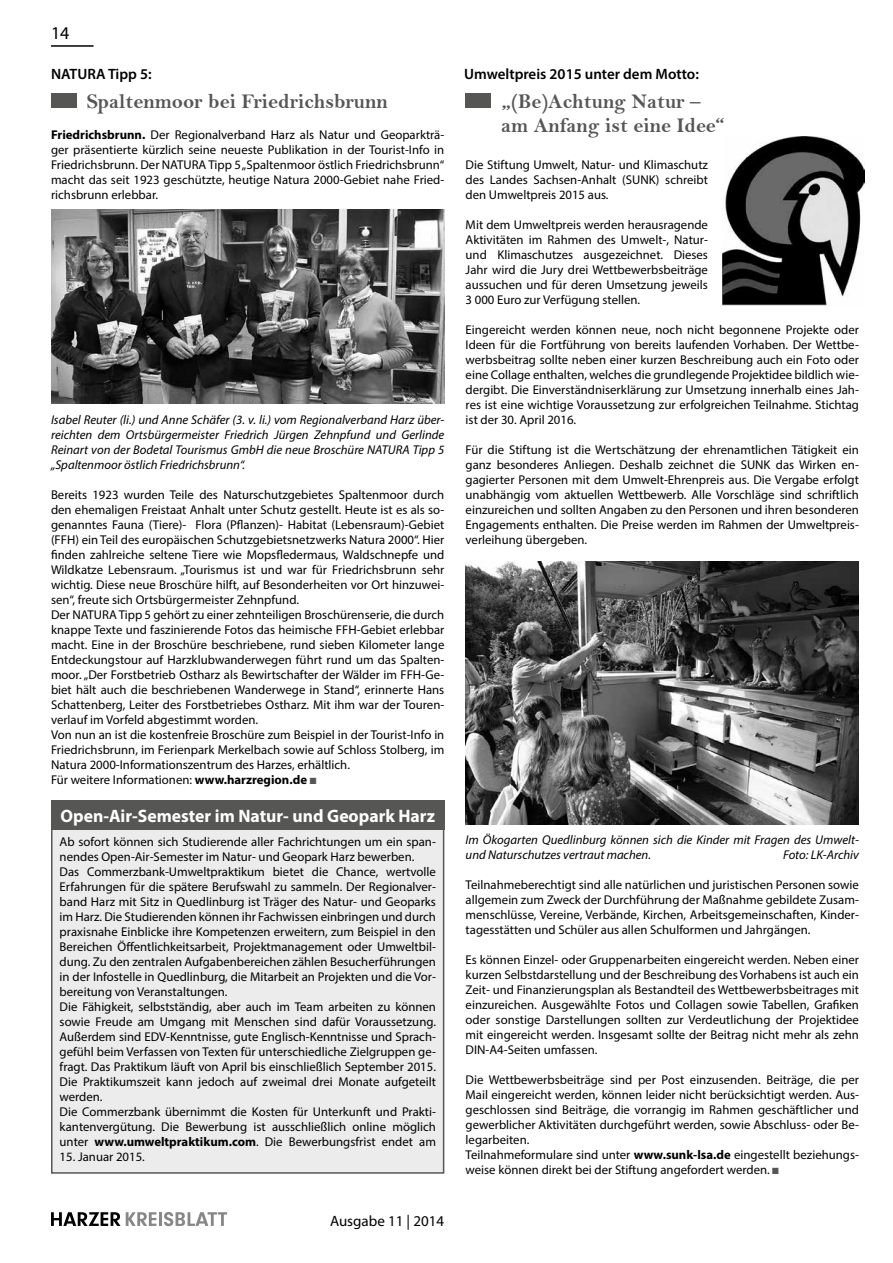
<style>
.page{position:relative;width:893px;height:1263px;background:#fff}
.page>*{position:absolute;margin:0;border:0;box-sizing:border-box;transform-origin:0 0}
.t1{font:21px/24px "Bell MT Bold";color:#565655}
.t2{font:700 18px "Myriad Pro";color:#fff}
.t3{font:18px "Myriad Pro";color:#000}
.t4{font:600 15px "Myriad Pro";color:#000}
.t5{font:15px "Myriad Pro";color:#000}
.t6{font:12.75px/15px "Myriad Pro";color:#000;text-align:justify}
.t7{font:italic 12.75px/15px "Myriad Pro";color:#000;text-align:justify}
.s1{font-weight:700}
.s2{color:#565655}
</style>
<div class="page">
<svg style="left:51px;top:1212px;width:105px;height:14px"></svg>
<hr style="left:159px;top:1212px;width:3px;height:14px;background:#868786">
<svg style="left:164px;top:1212px;width:63px;height:14px"></svg>
<hr style="left:51px;top:45px;width:43px;height:2px;background:#000">
<div style="left:51px;top:94px;width:26px;height:14px;background:#565655"></div>
<div style="left:466px;top:94px;width:25px;height:14px;background:#565655"></div>
<img style="left:51px;top:209px;width:393px;height:195px">
<img style="left:466px;top:561px;width:393px;height:264px">
<div style="left:51px;top:800px;width:393px;height:374px;background:#ececec;border:2px solid #565655"></div>
<div style="left:51px;top:800px;width:393px;height:30px;background:#565655"></div>
<img style="left:723px;top:137px;width:141px;height:169px">
<h2 class="t3" style="left:51px;top:22px;width:20px">14</h2>
<p class="t4" style="left:51px;top:64px;width:102px">NATURA Tipp 5:</p>
<p class="t4" style="left:464px;top:64px;width:236px">Umweltpreis 2015 unter dem Motto:</p>
<h1 class="t1" style="left:87px;top:89px;width:302px">Spaltenmoor bei Friedrichsbrunn</h1>
<h1 class="t1" style="left:501px;top:89px;width:225px">„(Be)Achtung Natur – am Anfang ist eine Idee“</h1>
<p class="t6" style="left:51px;top:127px;width:395px"><span class="s1">Friedrichsbrunn.</span> Der Regionalverband Harz als Natur und Geoparkträ&shy;ger präsentierte kürzlich seine neueste Publikation in der Tourist-Info in Friedrichsbrunn. Der NATURA Tipp 5 „Spaltenmoor östlich Friedrichsbrunn“ macht das seit 1923 geschützte, heutige Natura 2000-Gebiet nahe Fried&shy;richsbrunn erlebbar.</p>
<p class="t6" style="left:466px;top:157px;width:244px">Die Stiftung Umwelt, Natur- und Klimaschutz des Landes Sachsen-Anhalt (SUNK) schreibt den Umweltpreis 2015 aus.</p>
<p class="t6" style="left:466px;top:217px;width:244px">Mit dem Umweltpreis werden herausragende Aktivitäten im Rahmen des Umwelt-, Natur&shy;und Klimaschutzes ausgezeichnet. Dieses Jahr wird die Jury drei Wettbewerbsbeiträge aussuchen und für deren Umsetzung jeweils 3 000 Euro zur Verfügung stellen.</p>
<p class="t6" style="left:466px;top:322px;width:395px">Eingereicht werden können neue, noch nicht begonnene Projekte oder Ideen für die Fortführung von bereits laufenden Vorhaben. Der Wettbe&shy;werbsbeitrag sollte neben einer kurzen Beschreibung auch ein Foto oder eine Collage enthalten, welches die grundlegende Projektidee bildlich wie&shy;dergibt. Die Einverständniserklärung zur Umsetzung innerhalb eines Jah&shy;res ist eine wichtige Voraussetzung zur erfolgreichen Teilnahme. Stichtag ist der 30. April 2016.</p>
<p class="t6" style="left:466px;top:442px;width:395px">Für die Stiftung ist die Wertschätzung der ehrenamtlichen Tätigkeit ein ganz besonderes Anliegen. Deshalb zeichnet die SUNK das Wirken en&shy;gagierter Personen mit dem Umwelt-Ehrenpreis aus. Die Vergabe erfolgt unabhängig vom aktuellen Wettbewerb. Alle Vorschläge sind schriftlich einzureichen und sollten Angaben zu den Personen und ihren besonderen Engagements enthalten. Die Preise werden im Rahmen der Umweltpreis&shy;verleihung übergeben.</p>
<p class="t7" style="left:51px;top:412px;width:395px">Isabel Reuter (li.) und Anne Schäfer (3. v. li.) vom Regionalverband Harz über&shy;reichten dem Ortsbürgermeister Friedrich Jürgen Zehnpfund und Gerlinde Reinart von der Bodetal Tourismus GmbH die neue Broschüre NATURA Tipp 5 „Spaltenmoor östlich Friedrichsbrunn“.</p>
<p class="t6" style="left:51px;top:487px;width:395px;text-align:left">Bereits 1923 wurden Teile des Naturschutzgebietes Spaltenmoor durch den ehemaligen Freistaat Anhalt unter Schutz gestellt. Heute ist es als so&shy;genanntes Fauna (Tiere)- Flora (Pflanzen)- Habitat (Lebensraum)-Gebiet (FFH) ein Teil des europäischen Schutzgebietsnetzwerks Natura 2000“. Hier finden zahlreiche seltene Tiere wie Mopsfledermaus, Waldschnepfe und Wildkatze Lebensraum. „Tourismus ist und war für Friedrichsbrunn sehr wichtig. Diese neue Broschüre hilft, auf Besonderheiten vor Ort hinzuwei&shy;sen“, freute sich Ortsbürgermeister Zehnpfund.<br>Der NATURA Tipp 5 gehört zu einer zehnteiligen Broschürenserie, die durch knappe Texte und faszinierende Fotos das heimische FFH-Gebiet erlebbar macht. Eine in der Broschüre beschriebene, rund sieben Kilometer lange Entdeckungstour auf Harzklubwanderwegen führt rund um das Spalten&shy;moor. „Der Forstbetrieb Ostharz als Bewirtschafter der Wälder im FFH-Ge&shy;biet hält auch die beschriebenen Wanderwege in Stand“, erinnerte Hans Schattenberg, Leiter des Forstbetriebes Ostharz. Mit ihm war der Touren&shy;verlauf im Vorfeld abgestimmt worden.<br>Von nun an ist die kostenfreie Broschüre zum Beispiel in der Tourist-Info in Friedrichsbrunn, im Ferienpark Merkelbach sowie auf Schloss Stolberg, im Natura 2000-Informationszentrum des Harzes, erhältlich.<br>Für weitere Informationen: <span class="s1">www.harzregion.de</span> <span class="s2">■</span></p>
<h2 class="t2" style="left:61px;top:804px;width:376px">Open-Air-Semester im Natur- und Geopark Harz</h2>
<p class="t6" style="left:60px;top:834px;width:378px;text-align:left">Ab sofort können sich Studierende aller Fachrichtungen um ein span&shy;nendes Open-Air-Semester im Natur- und Geopark Harz bewerben.<br>Das Commerzbank-Umweltpraktikum bietet die Chance, wertvolle Erfahrungen für die spätere Berufswahl zu sammeln. Der Regionalver&shy;band Harz mit Sitz in Quedlinburg ist Träger des Natur- und Geoparks im Harz. Die Studierenden können ihr Fachwissen einbringen und durch praxisnahe Einblicke ihre Kompetenzen erweitern, zum Beispiel in den Bereichen Öffentlichkeitsarbeit, Projektmanagement oder Umweltbil&shy;dung. Zu den zentralen Aufgabenbereichen zählen Besucherführungen in der Infostelle in Quedlinburg, die Mitarbeit an Projekten und die Vor&shy;bereitung von Veranstaltungen.<br>Die Fähigkeit, selbstständig, aber auch im Team arbeiten zu können sowie Freude am Umgang mit Menschen sind dafür Voraussetzung.<br>Außerdem sind EDV-Kenntnisse, gute Englisch-Kenntnisse und Sprach&shy;gefühl beim Verfassen von Texten für unterschiedliche Zielgruppen ge&shy;fragt. Das Praktikum läuft von April bis einschließlich September 2015.<br>Die Praktikumszeit kann jedoch auf zweimal drei Monate aufgeteilt werden.<br>Die Commerzbank übernimmt die Kosten für Unterkunft und Prakti&shy;kantenvergütung. Die Bewerbung ist ausschließlich online möglich unter <span class="s1">www.umweltpraktikum.com</span>. Die Bewerbungsfrist endet am</p>
<p class="t6" style="left:60px;top:1149px;width:87px">15. Januar 2015.</p>
<p class="t5" style="left:330px;top:1211px;width:116px">Ausgabe 11 | 2014</p>
<p class="t7" style="left:466px;top:832px;width:395px">Im Ökogarten Quedlinburg können sich die Kinder mit Fragen des Umwelt&shy;und Naturschutzes vertraut machen.</p>
<p class="t7" style="left:783px;top:847px;width:77px">Foto: LK-Archiv</p>
<p class="t6" style="left:466px;top:877px;width:395px">Teilnahmeberechtigt sind alle natürlichen und juristischen Personen sowie allgemein zum Zweck der Durchführung der Maßnahme gebildete Zusam&shy;menschlüsse, Vereine, Verbände, Kirchen, Arbeitsgemeinschaften, Kinder&shy;tagesstätten und Schüler aus allen Schulformen und Jahrgängen.</p>
<p class="t6" style="left:466px;top:952px;width:395px">Es können Einzel- oder Gruppenarbeiten eingereicht werden. Neben einer kurzen Selbstdarstellung und der Beschreibung des Vorhabens ist auch ein Zeit- und Finanzierungsplan als Bestandteil des Wettbewerbsbeitrages mit einzureichen. Ausgewählte Fotos und Collagen sowie Tabellen, Grafiken oder sonstige Darstellungen sollten zur Verdeutlichung der Projektidee mit eingereicht werden. Insgesamt sollte der Beitrag nicht mehr als zehn DIN-A4-Seiten umfassen.</p>
<p class="t6" style="left:466px;top:1072px;width:395px;text-align:left">Die Wettbewerbsbeiträge sind per Post einzusenden. Beiträge, die per Mail eingereicht werden, können leider nicht berücksichtigt werden. Aus&shy;geschlossen sind Beiträge, die vorrangig im Rahmen geschäftlicher und gewerblicher Aktivitäten durchgeführt werden, sowie Abschluss- oder Be&shy;legarbeiten.<br>Teilnahmeformulare sind unter <span class="s1">www.sunk-lsa.de</span> eingestellt beziehungs&shy;weise können direkt bei der Stiftung angefordert werden. <span class="s2">■</span></p>
</div>
